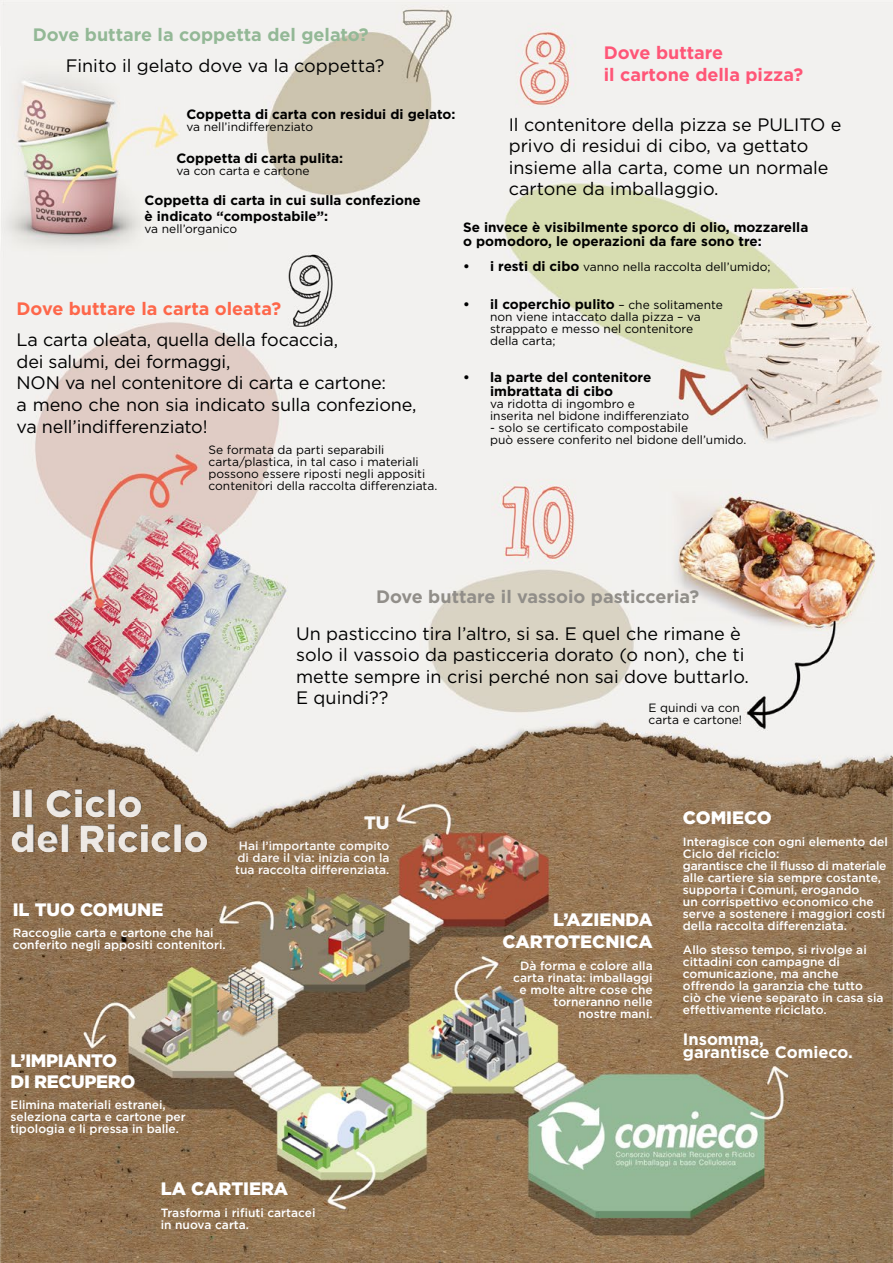
<style>
.page{position:relative;width:893px;height:1263px;background:#fff}
.page>*{position:absolute;margin:0;border:0;box-sizing:border-box;transform-origin:0 0}
.t1{font:900 38.25px/34.3px "Gotham";color:#fff}
.t2{font:18px/21.6px "Gotham";color:#000}
.t3{font:900 18px/21.6px "Gotham";color:#fff;text-align:right}
.t4{font:700 18px "Gotham";color:#918e89}
.t5{font:700 18px "Gotham";color:#93b896}
.t6{font:700 18px/21.6px "Gotham";color:#ff5677}
.t7{font:700 18px "Gotham";color:#fe674a}
.t8{font:900 18px/21.6px "Gotham";letter-spacing:-.02em;color:#fff}
.t9{font:700 16.5px/13.5px "Gotham";color:#fff}
.t10{font:700 13.5px/13.5px "Gotham";color:#000}
.t11{font:500 12px/12px "Gotham";color:#fff}
.t12{font:12px/12px "Gotham";color:#000}
.s1{font-weight:700;font-size:13.5px}
.s2{font-weight:400;font-size:12px}
</style>
<div class="page">
<img style="left:0;top:0;width:893px;height:1262px">
<div style="left:0;top:777px;width:258px;height:87px;background:#000;opacity:.75"></div>
<h2 class="t5" style="left:33px;top:22px;width:337px">Dove buttare la coppetta del gelato?</h2>
<h2 class="t2" style="left:66px;top:55px;width:320px">Finito il gelato dove va la coppetta?</h2>
<p class="t10" style="left:186px;top:107px;width:270px">Coppetta di carta con residui di gelato:</p>
<p class="t12" style="left:186px;top:121px;width:128px">va nell’indifferenziato</p>
<p class="t10" style="left:176px;top:151px;width:168px">Coppetta di carta pulita:</p>
<p class="t12" style="left:176px;top:164px;width:135px">va con carta e cartone</p>
<p class="t10" style="left:145px;top:192px;width:278px;line-height:16.2px">Coppetta di carta in cui sulla confezione è indicato “compostabile”:</p>
<p class="t12" style="left:145px;top:223px;width:94px">va nell’organico</p>
<h2 class="t7" style="left:17px;top:297px;width:266px">Dove buttare la carta oleata?</h2>
<h2 class="t2" style="left:17px;top:329px;width:401px">La carta oleata, quella della focaccia,<br>dei salumi, dei formaggi,<br>NON va nel contenitore di carta e cartone:<br>a meno che non sia indicato sulla confezione, va nell’indifferenziato!</h2>
<p class="t12" style="left:209px;top:444px;width:230px">Se formata da parti separabili carta/plastica, in tal caso i materiali possono essere riposti negli appositi contenitori della raccolta differenziata.</p>
<h2 class="t6" style="left:604px;top:42px;width:201px">Dove buttare<br>il cartone della pizza?</h2>
<h2 class="t2" style="left:509px;top:113px;width:334px">Il contenitore della pizza se PULITO e privo di residui di cibo, va gettato insieme alla carta, come un normale cartone da imballaggio.</h2>
<p class="t10" style="left:463px;top:221px;width:347px">Se invece è visibilmente sporco di olio, mozzarella o pomodoro, le operazioni da fare sono tre:</p>
<p class="t12" style="left:463px;top:261px;width:309px"><span class="s1">• i resti di cibo</span> vanno nella raccolta dell’umido;</p>
<p class="t10" style="left:463px;top:297px;width:261px">• il coperchio pulito <span class="s2">– che solitamente</span></p>
<p class="t12" style="left:490px;top:310px;width:212px">non viene intaccato dalla pizza – va strappato e messo nel contenitore della carta;</p>
<p class="t10" style="left:490px;top:371px;width:163px;text-indent:-27px">• la parte del contenitore imbrattata di cibo</p>
<p class="t12" style="left:490px;top:397px;width:200px">va ridotta di ingombro e<br>inserita nel bidone indifferenziato</p>
<p class="t12" style="left:490px;top:421px;width:258px">- solo se certificato compostabile<br>può essere conferito nel bidone dell’umido.</p>
<h2 class="t4" style="left:376px;top:585px;width:325px">Dove buttare il vassoio pasticceria?</h2>
<h2 class="t2" style="left:296px;top:622px;width:454px">Un pasticcino tira l’altro, si sa. E quel che rimane è solo il vassoio da pasticceria dorato (o non), che ti mette sempre in crisi perché non sai dove buttarlo.<br>E quindi??</h2>
<p class="t12" style="left:649px;top:701px;width:95px">E quindi va con carta e cartone!</p>
<h1 class="t1" style="left:11px;top:786px;width:199px">Il Ciclo del Riciclo</h1>
<h2 class="t3" style="left:364px;top:812px;width:27px">TU</h2>
<p class="t11" style="left:235px;top:840px;width:156px;text-align:center">Hai l’importante compito di dare il via: inizia con la tua raccolta differenziata.</p>
<h2 class="t3" style="left:13px;top:898px;width:152px">IL TUO COMUNE</h2>
<p class="t11" style="left:13px;top:926px;width:214px">Raccoglie carta e cartone che hai conferito negli appositi contenitori.</p>
<h2 class="t8" style="left:11px;top:1049px;width:126px">L’IMPIANTO<br>DI RECUPERO</h2>
<p class="t11" style="left:11px;top:1099px;width:177px">Elimina materiali estranei, seleziona carta e cartone per tipologia e li pressa in balle.</p>
<h2 class="t3" style="left:502px;top:909px;width:152px">L’AZIENDA<br>CARTOTECNICA</h2>
<p class="t11" style="left:513px;top:960px;width:141px;text-align:right">Dà forma e colore alla carta rinata: imballaggi e molte altre cose che torneranno nelle nostre mani.</p>
<h2 class="t3" style="left:683px;top:806px;width:90px">COMIECO</h2>
<p class="t11" style="left:683px;top:836px;width:206px">Interagisce con ogni elemento del<br>Ciclo del riciclo:<br>garantisce che il flusso di materiale alle cartiere sia sempre costante, supporta i Comuni, erogando<br>un corrispettivo economico che serve a sostenere i maggiori costi della raccolta differenziata.</p>
<p class="t11" style="left:683px;top:944px;width:202px">Allo stesso tempo, si rivolge ai cittadini con campagne di comunicazione, ma anche offrendo la garanzia che tutto ciò che viene separato in casa sia effettivamente riciclato.</p>
<h3 class="t9" style="left:683px;top:1032px;width:172px">Insomma, garantisce Comieco.</h3>
<h2 class="t3" style="left:161px;top:1177px;width:129px">LA CARTIERA</h2>
<p class="t11" style="left:161px;top:1207px;width:156px">Trasforma i rifiuti cartacei in nuova carta.</p>
</div>
